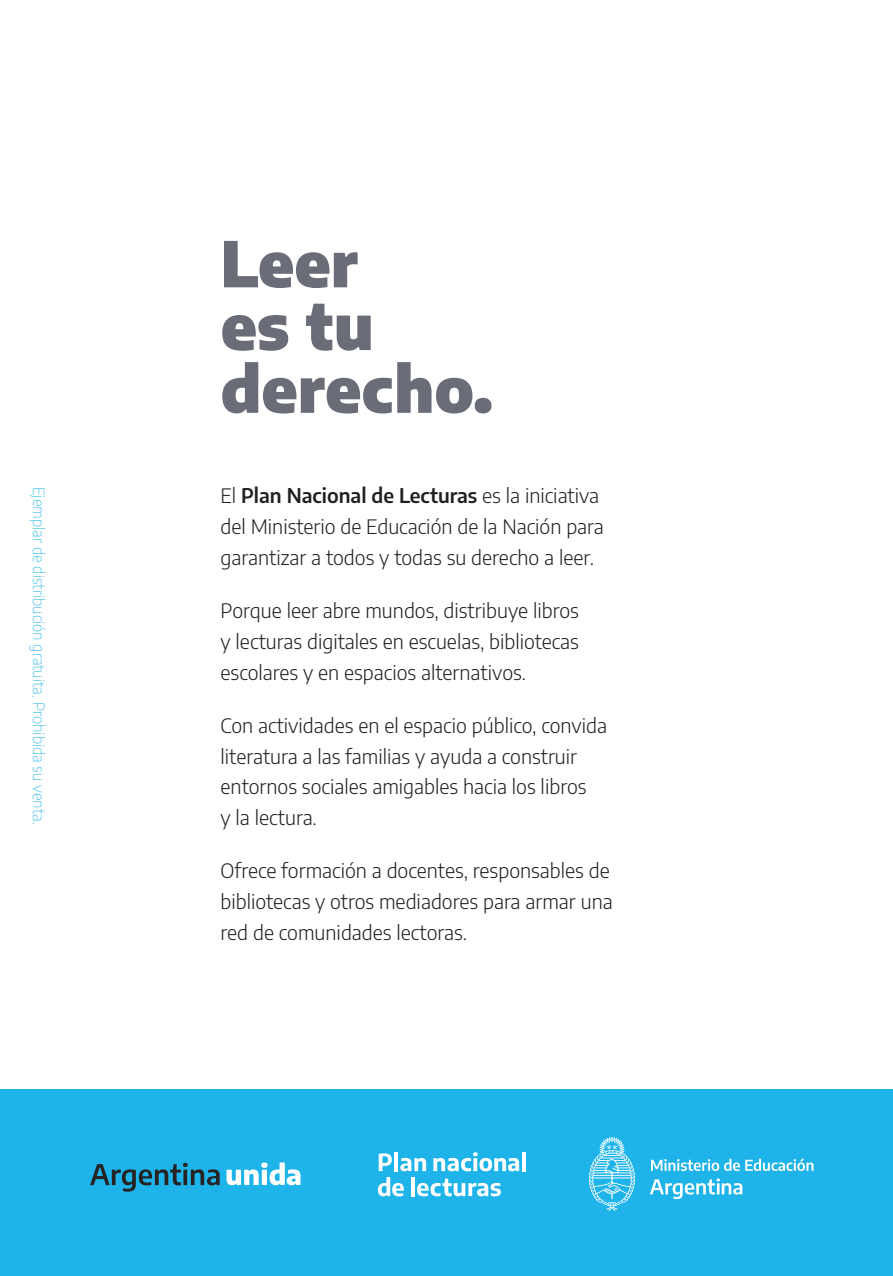
<style>
.page{position:relative;width:893px;height:1276px;background:#fff}
.page>*{position:absolute;margin:0;border:0;box-sizing:border-box;transform-origin:0 0}
.t1{font:900 62.77px/62.8px "Encode Sans";color:#6a6d77}
.t2{font:300 19.8px/30.8px "Encode Sans";color:#231f20}
.t3{font:100 15.53px "Encode Sans";color:#1fb4e9}
.s1{font-weight:600}
</style>
<div class="page">
<div style="left:0;top:1090px;width:893px;height:186px;background:#1fb4e9"></div>
<svg style="left:589px;top:1137px;width:46px;height:73px"></svg>
<svg style="left:650px;top:1178px;width:92px;height:21px"></svg>
<svg style="left:651px;top:1158px;width:162px;height:13px"></svg>
<svg style="left:379px;top:1153px;width:13px;height:18px"></svg>
<hr style="left:394px;top:1152px;width:4px;height:19px;background:#fff">
<svg style="left:400px;top:1158px;width:26px;height:13px"></svg>
<svg style="left:433px;top:1152px;width:86px;height:19px"></svg>
<hr style="left:522px;top:1152px;width:4px;height:19px;background:#fff">
<svg style="left:378px;top:1177px;width:26px;height:19px"></svg>
<hr style="left:411px;top:1177px;width:4px;height:19px;background:#fff">
<svg style="left:417px;top:1178px;width:84px;height:18px"></svg>
<svg style="left:90px;top:1163px;width:130px;height:28px"></svg>
<svg style="left:227px;top:1162px;width:74px;height:23px"></svg>
<p class="t3" style="left:50px;top:487px;width:339px;rotate:90deg">Ejemplar de distribución gratuita. Prohibida su venta.</p>
<h1 class="t1" style="left:221px;top:227px;width:274px">Leer<br>es tu derecho.</h1>
<p class="t2" style="left:221px;top:479px;width:385px">El <span class="s1">Plan Nacional de Lecturas</span> es la iniciativa del Ministerio de Educación de la Nación para garantizar a todos y todas su derecho a leer.</p>
<p class="t2" style="left:221px;top:594px;width:360px;text-align:justify">Porque leer abre mundos, distribuye libros y lecturas digitales en escuelas, bibliotecas escolares y en espacios alternativos.</p>
<p class="t2" style="left:221px;top:709px;width:388px">Con actividades en el espacio público, convida literatura a las familias y ayuda a construir entornos sociales amigables hacia los libros<br>y la lectura.</p>
<p class="t2" style="left:221px;top:854px;width:394px">Ofrece formación a docentes, responsables de bibliotecas y otros mediadores para armar una red de comunidades lectoras.</p>
</div>
